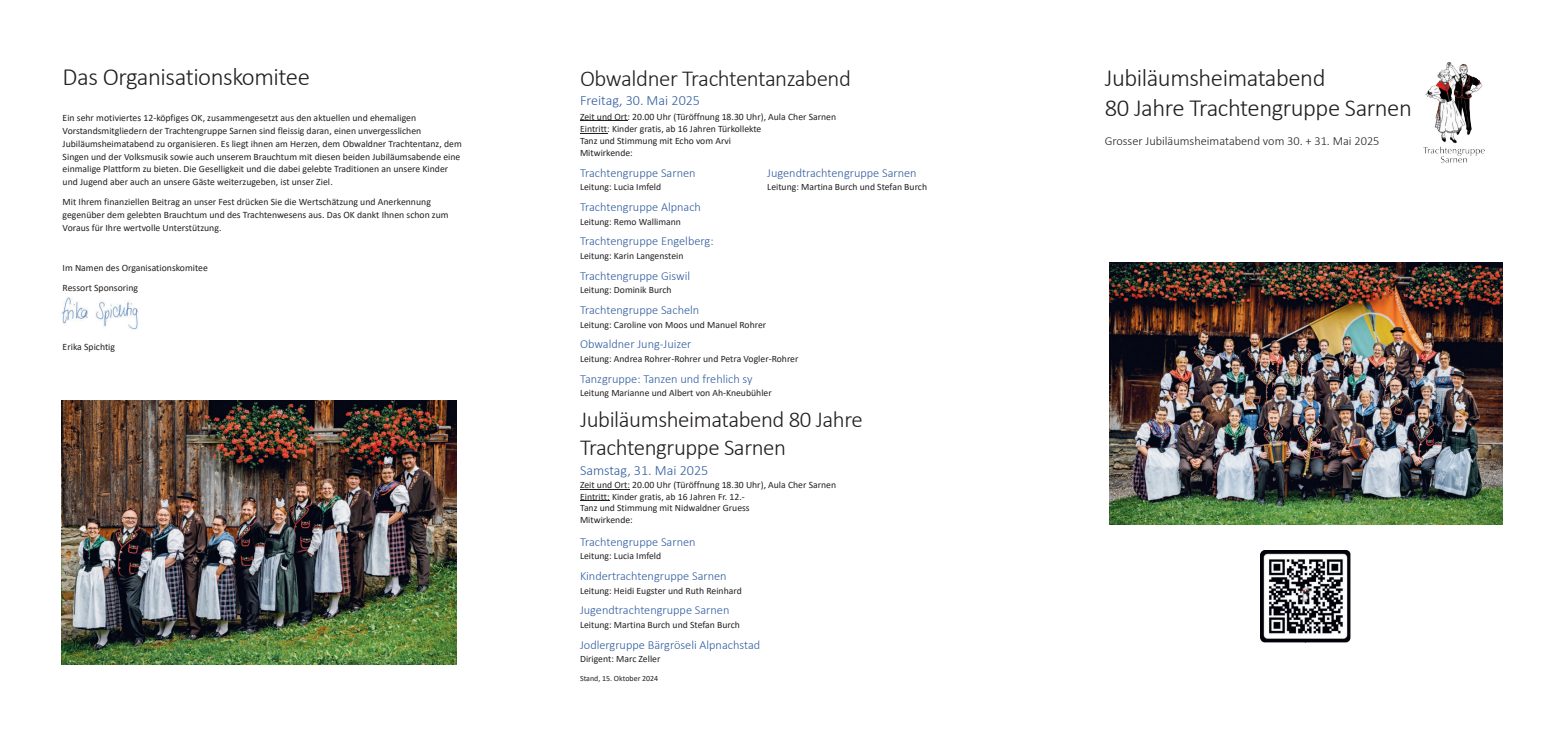
<style>
.page{position:relative;width:1567px;height:745px;background:#fff}
.page>*{position:absolute;margin:0;border:0;box-sizing:border-box;transform-origin:0 0}
.t1{font:300 24.75px "Calibri";letter-spacing:-.02em;color:#231f20}
.t2{font:300 24.62px/30.1px "Calibri";letter-spacing:-.02em;color:#231f20}
.t3{font:300 22.88px/28px "Calibri";letter-spacing:-.02em;color:#231f20}
.t4{font:300 14.12px "Calibri";color:#315d9f}
.t5{font:300 12.38px "Calibri";color:#315d9f}
.t6{font:300 12.38px "Calibri";color:#231f20}
.t7{font:9.75px/12.8px "Calibri";color:#231f20}
.t8{font:9.62px/11.9px "Calibri";color:#231f20}
.t9{font:7.88px "Calibri";color:#231f20}
</style>
<div class="page">
<hr style="left:580px;top:121px;width:47px;height:1px;background:#231f20">
<svg style="left:580px;top:133px;width:27px;height:1px"></svg>
<hr style="left:580px;top:488px;width:50px;height:1px;background:#231f20">
<svg style="left:580px;top:500px;width:29px;height:1px"></svg>
<img style="left:1423px;top:62px;width:60px;height:101px">
<svg style="left:1350px;top:552px;width:1px;height:88px"></svg>
<img style="left:1260px;top:550px;width:90px;height:91px">
<img style="left:1266px;top:556px;width:77px;height:78px">
<img style="left:1109px;top:262px;width:392px;height:262px">
<img style="left:62px;top:400px;width:394px;height:263px">
<img style="left:61px;top:297px;width:77px;height:33px">
<h1 class="t1" style="left:63px;top:68px;width:249px">Das Organisationskomitee</h1>
<p class="t7" style="left:63px;top:112px;width:400px">Ein sehr motiviertes 12-kˆpfiges OK, zusammengesetzt aus den aktuellen und ehemaligen Vorstandsmitgliedern der Trachtengruppe Sarnen sind fleissig daran, einen unvergesslichen Jubil‰umsheimatabend zu organisieren. Es liegt ihnen am Herzen, dem Obwaldner Trachtentanz, dem Singen und der Volksmusik sowie auch unserem Brauchtum mit diesen beiden Jubil‰umsabende eine einmalige Plattform zu bieten. Die Geselligkeit und die dabei gelebte Traditionen an unsere Kinder und Jugend aber auch an unsere G‰ste weiterzugeben, ist unser Ziel.</p>
<p class="t7" style="left:63px;top:196px;width:387px">Mit Ihrem finanziellen Beitrag an unser Fest dr¸cken Sie die Wertsch‰tzung und Anerkennung gegen¸ber dem gelebten Brauchtum und des Trachtenwesens aus. Das OK dankt Ihnen schon zum<br>Voraus f¸r Ihre wertvolle Unterst¸tzung.</p>
<p class="t7" style="left:63px;top:258px;width:147px;line-height:19.9px">Im Namen des Organisationskomitee<br>Ressort Sponsoring</p>
<p class="t7" style="left:63px;top:341px;width:54px">Erika Spichtig</p>
<h3 class="t3" style="left:580px;top:66px;width:272px">Obwaldner Trachtentanzabend</h3>
<h3 class="t4" style="left:580px;top:95px;width:122px">Freitag, 30. Mai 2025</h3>
<p class="t8" style="left:580px;top:111px;width:257px;line-height:12.8px">Zeit und Ort: 20.00 Uhr (T¸rˆffnung 18.30 Uhr), Aula Cher Sarnen<br>Eintritt: Kinder gratis, ab 16 Jahren T¸rkollekte</p>
<p class="t8" style="left:580px;top:136px;width:152px">Tanz und Stimmung mit Echo vom Arvi<br>Mitwirkende:</p>
<p class="t5" style="left:580px;top:168px;width:117px">Trachtengruppe Sarnen</p>
<p class="t5" style="left:767px;top:168px;width:151px">Jugendtrachtengruppe Sarnen</p>
<p class="t8" style="left:580px;top:182px;width:83px">Leitung: Lucia Imfeld</p>
<p class="t8" style="left:767px;top:182px;width:161px">Leitung: Martina Burch und Stefan Burch</p>
<p class="t5" style="left:580px;top:202px;width:122px">Trachtengruppe Alpnach</p>
<p class="t8" style="left:580px;top:216px;width:102px">Leitung: Remo Wallimann</p>
<p class="t5" style="left:580px;top:236px;width:135px">Trachtengruppe Engelberg:</p>
<p class="t8" style="left:580px;top:250px;width:105px">Leitung: Karin Langenstein</p>
<p class="t5" style="left:580px;top:271px;width:112px">Trachtengruppe Giswil</p>
<p class="t8" style="left:580px;top:285px;width:93px">Leitung: Dominik Burch</p>
<p class="t5" style="left:580px;top:305px;width:121px">Trachtengruppe Sacheln</p>
<p class="t8" style="left:580px;top:319px;width:188px">Leitung: Caroline von Moos und Manuel Rohrer</p>
<p class="t5" style="left:580px;top:339px;width:113px">Obwaldner Jung-Juizer</p>
<p class="t8" style="left:580px;top:353px;width:220px">Leitung: Andrea Rohrer-Rohrer und Petra Vogler-Rohrer</p>
<p class="t5" style="left:580px;top:374px;width:174px">Tanzgruppe: Tanzen und frehlich sy</p>
<p class="t8" style="left:580px;top:388px;width:193px">Leitung Marianne und Albert von Ah-Kneub¸hler</p>
<h3 class="t3" style="left:580px;top:407px;width:284px">Jubil‰umsheimatabend 80 Jahre<br>Trachtengruppe Sarnen</h3>
<h3 class="t4" style="left:580px;top:464px;width:130px">Samstag, 31. Mai 2025</h3>
<p class="t8" style="left:580px;top:479px;width:257px">Zeit und Ort: 20.00 Uhr (T¸rˆffnung 18.30 Uhr), Aula Cher Sarnen Eintritt: Kinder gratis, ab 16 Jahren Fr. 12.-<br>Tanz und Stimmung mit Nidwaldner Gruess<br>Mitwirkende:</p>
<p class="t5" style="left:580px;top:536px;width:117px">Trachtengruppe Sarnen</p>
<p class="t8" style="left:580px;top:550px;width:83px">Leitung: Lucia Imfeld</p>
<p class="t5" style="left:580px;top:571px;width:148px">Kindertrachtengruppe Sarnen</p>
<p class="t8" style="left:580px;top:585px;width:163px">Leitung: Heidi Eugster und Ruth Reinhard</p>
<p class="t5" style="left:580px;top:605px;width:151px">Jugendtrachtengruppe Sarnen</p>
<p class="t8" style="left:580px;top:619px;width:161px">Leitung: Martina Burch und Stefan Burch</p>
<p class="t5" style="left:580px;top:639px;width:182px">Jodlergruppe B‰rgrˆseli Alpnachstad</p>
<p class="t8" style="left:580px;top:653px;width:82px">Dirigent: Marc Zeller</p>
<p class="t9" style="left:580px;top:674px;width:80px">Stand, 15. Oktober 2024</p>
<h2 class="t2" style="left:1104px;top:64px;width:308px">Jubil‰umsheimatabend<br>80 Jahre Trachtengruppe Sarnen</h2>
<p class="t6" style="left:1104px;top:136px;width:276px">Grosser Jubil‰umsheimatabend vom 30. + 31. Mai 2025</p>
</div>
